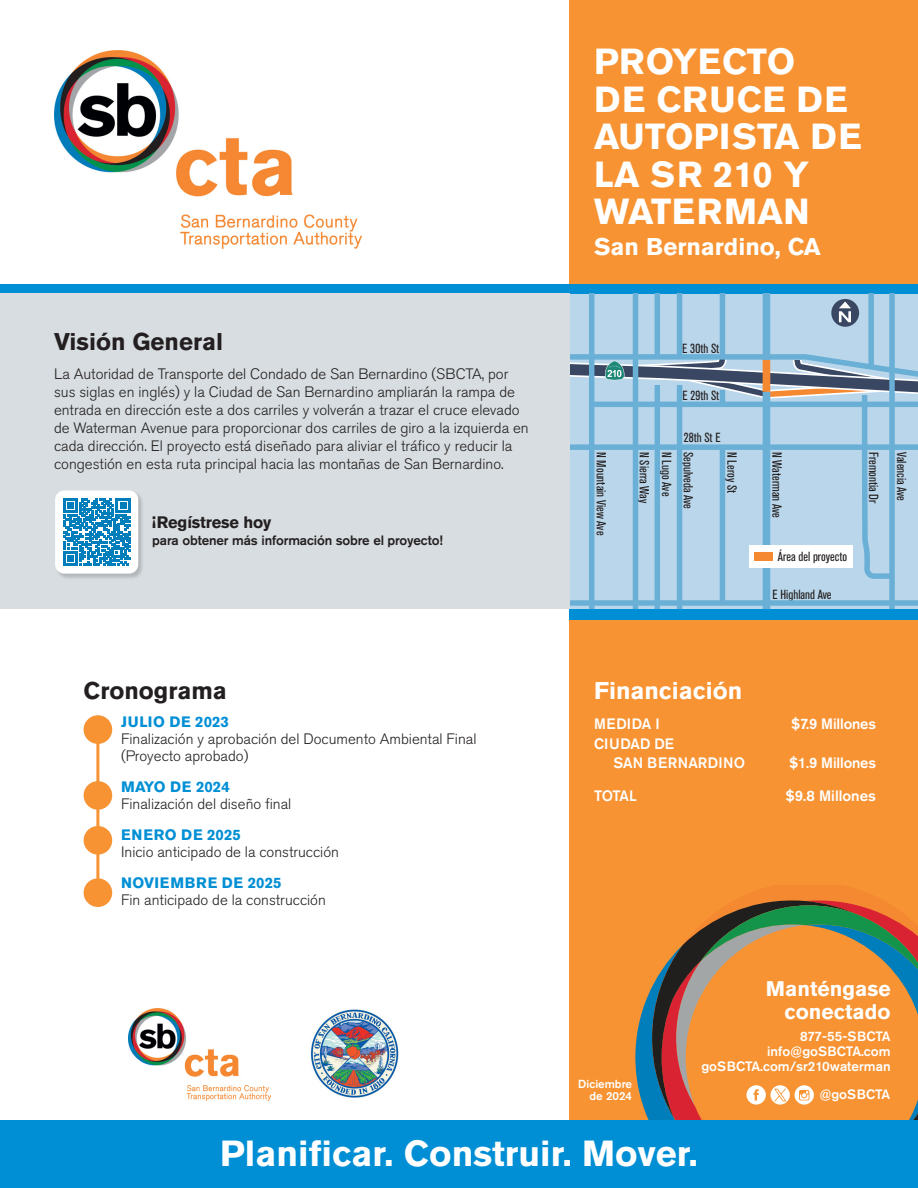
<style>
.page{position:relative;width:918px;height:1188px;background:#fff}
.page>*{position:absolute;margin:0;border:0;box-sizing:border-box;transform-origin:0 0}
.t1{font:700 36px/37.5px "Akzidenz Grotesk Pro";color:#fff}
.t2{font:700 24px "Akzidenz Grotesk Pro";color:#fff}
.t3{font:700 24px "Akzidenz Grotesk Pro";color:#231f20}
.t4{font:700 21px/22.5px "Akzidenz Grotesk Pro";color:#fff;text-align:right}
.t5{font:700 16.5px "Akzidenz Grotesk Pro";letter-spacing:-.01em;color:#231f20}
.t6{font:300 15px/18px "Akzidenz Grotesk Pro";color:#231f20}
.t7{font:500 15px/19.5px "Akzidenz Grotesk Pro";color:#fff}
.t8{font:500 13.5px "Akzidenz Grotesk Pro";color:#fff}
.t9{font:500 13.5px "Akzidenz Grotesk Pro";letter-spacing:-.01em;color:#231f20}
.t10{font:500 13.5px "Akzidenz Grotesk Pro";letter-spacing:-.02em;color:#fff}
.t11{font:condensed 13.2px "Akzidenz Grotesk Pro";color:#211d1d}
.t12{font:500 11.7px/12px "Akzidenz Grotesk Pro";color:#fff;text-align:right}
.s1{font-weight:700;color:#008fd5}
</style>
<div class="page">
<div style="left:569px;top:0;width:349px;height:1188px;background:#f79332"></div>
<div style="left:0;top:284px;width:918px;height:318px;background:#008fd5"></div>
<div style="left:569px;top:294px;width:349px;height:317px;background:#bad6eb"></div>
<div style="left:831px;top:299px;width:28px;height:28px;background:#394763;border-radius:50%"></div>
<svg style="left:839px;top:301px;width:12px;height:21px"></svg>
<div style="left:589px;top:294px;width:5px;height:317px;background:#6aafd6"></div>
<div style="left:633px;top:294px;width:5px;height:317px;background:#6aafd6"></div>
<div style="left:655px;top:294px;width:5px;height:63px;background:#6aafd6"></div>
<div style="left:655px;top:385px;width:5px;height:226px;background:#6aafd6"></div>
<div style="left:677px;top:294px;width:5px;height:63px;background:#6aafd6"></div>
<div style="left:677px;top:385px;width:5px;height:226px;background:#6aafd6"></div>
<div style="left:720px;top:294px;width:5px;height:63px;background:#6aafd6"></div>
<div style="left:720px;top:446px;width:5px;height:158px;background:#6aafd6"></div>
<div style="left:763px;top:392px;width:7px;height:219px;background:#6aafd6"></div>
<div style="left:763px;top:294px;width:7px;height:66px;background:#6aafd6"></div>
<div style="left:889px;top:294px;width:6px;height:317px;background:#6aafd6"></div>
<div style="left:868px;top:294px;width:6px;height:72px;background:#6aafd6"></div>
<svg style="left:569px;top:349px;width:349px;height:233px"></svg>
<div style="left:569px;top:444px;width:349px;height:6px;background:#6aafd6"></div>
<div style="left:569px;top:600px;width:349px;height:6px;background:#6aafd6"></div>
<div style="left:749px;top:545px;width:103px;height:23px;background:#fff"></div>
<div style="left:755px;top:552px;width:18px;height:9px;background:#f58932"></div>
<div style="left:569px;top:609px;width:349px;height:11px;background:#008fd5"></div>
<div style="left:0;top:294px;width:569px;height:315px;background:#d7dde0"></div>
<img style="left:55px;top:50px;width:307px;height:198px">
<div style="left:84px;top:715px;width:28px;height:29px;background:#f79332;border-radius:50%"></div>
<div style="left:84px;top:781px;width:28px;height:29px;background:#f79332;border-radius:50%"></div>
<div style="left:84px;top:826px;width:28px;height:29px;background:#f79332;border-radius:50%"></div>
<div style="left:84px;top:878px;width:28px;height:29px;background:#f79332;border-radius:50%"></div>
<hr style="left:96px;top:730px;width:3px;height:163px;background:#f79332">
<div style="left:0;top:1120px;width:918px;height:68px;background:#008fd5"></div>
<img style="left:129px;top:1009px;width:141px;height:91px">
<img style="left:310px;top:1009px;width:89px;height:89px">
<svg style="left:635px;top:900px;width:283px;height:220px"></svg>
<div style="left:55px;top:490px;width:89px;height:89px;background:#231f20;opacity:.2"></div>
<div style="left:55px;top:490px;width:83px;height:84px;background:#fff;border-radius:9px"></div>
<svg style="left:63px;top:499px;width:67px;height:66px"></svg>
<p class="t3" style="left:54px;top:326px;width:171px">Visión General</p>
<p class="t6" style="left:54px;top:364px;width:476px">La Autoridad de Transporte del Condado de San Bernardino (SBCTA, por sus siglas en inglés) y la Ciudad de San Bernardino ampliarán la rampa de entrada en dirección este a dos carriles y volverán a trazar el cruce elevado de Waterman Avenue para proporcionar dos carriles de giro a la izquierda en cada dirección. El proyecto está diseñado para aliviar el tráfico y reducir la congestión en esta ruta principal hacia las montañas de San Bernardino.</p>
<p class="t5" style="left:152px;top:512px;width:121px">¡Regístrese hoy</p>
<p class="t9" style="left:152px;top:531px;width:292px">para obtener más información sobre el proyecto!</p>
<p class="t3" style="left:84px;top:675px;width:145px">Cronograma</p>
<p class="t6" style="left:121px;top:713px;width:357px;line-height:17.2px"><span class="s1">JULIO DE 2023<br></span>Finalización y aprobación del Documento Ambiental Final (Proyecto aprobado)</p>
<p class="t6" style="left:121px;top:778px;width:172px;line-height:17.2px"><span class="s1">MAYO DE 2024<br></span>Finalización del diseño final</p>
<p class="t6" style="left:121px;top:826px;width:219px;line-height:17.2px"><span class="s1">ENERO DE 2025<br></span>Inicio anticipado de la construcción</p>
<p class="t6" style="left:121px;top:874px;width:206px;line-height:17.2px"><span class="s1">NOVIEMBRE DE 2025<br></span>Fin anticipado de la construcción</p>
<p class="t1" style="left:594px;top:43px;width:269px">PROYECTO<br>DE CRUCE DE<br>AUTOPISTA DE<br>LA SR 210 Y<br>WATERMAN</p>
<p class="t2" style="left:594px;top:231px;width:228px">San Bernardino, CA</p>
<p class="t11" style="left:682px;top:340px;width:38px">E 30th St</p>
<p class="t11" style="left:683px;top:387px;width:38px">E 29th St</p>
<p class="t11" style="left:684px;top:429px;width:38px">28th St E</p>
<p class="t11" style="left:610px;top:452px;width:85px;rotate:90deg">N Mountain View Ave</p>
<p class="t11" style="left:653px;top:452px;width:53px;rotate:90deg">N Sierra Way</p>
<p class="t11" style="left:675px;top:452px;width:46px;rotate:90deg">N Lugo Ave</p>
<p class="t11" style="left:697px;top:452px;width:58px;rotate:90deg">Sepulveda Ave</p>
<p class="t11" style="left:741px;top:452px;width:43px;rotate:90deg">N Leroy St</p>
<p class="t11" style="left:786px;top:452px;width:67px;rotate:90deg">N Waterman Ave</p>
<p class="t11" style="left:882px;top:452px;width:53px;rotate:90deg">Fremontia Dr</p>
<p class="t11" style="left:910px;top:452px;width:51px;rotate:90deg">Valencia Ave</p>
<p class="t11" style="left:778px;top:548px;width:71px">Área del proyecto</p>
<p class="t11" style="left:773px;top:585px;width:60px">E Highland Ave</p>
<p class="t2" style="left:594px;top:675px;width:150px">Financiación</p>
<p class="t7" style="left:594px;top:714px;width:67px">MEDIDA I</p>
<p class="t7" style="left:791px;top:714px;width:86px">$7.9 Millones</p>
<p class="t7" style="left:614px;top:733px;width:133px;text-indent:-19px">CIUDAD DE<br>SAN BERNARDINO</p>
<p class="t7" style="left:789px;top:753px;width:88px">$1.9 Millones</p>
<p class="t7" style="left:594px;top:786px;width:44px">TOTAL</p>
<p class="t7" style="left:785px;top:786px;width:92px">$9.8 Millones</p>
<p class="t4" style="left:766px;top:978px;width:126px">Manténgase conectado</p>
<p class="t10" style="left:800px;top:1027px;width:92px">877-55-SBCTA</p>
<p class="t8" style="left:767px;top:1042px;width:125px">info@goSBCTA.com</p>
<p class="t8" style="left:701px;top:1057px;width:191px">goSBCTA.com/sr210waterman</p>
<p class="t12" style="left:578px;top:1078px;width:55px">Diciembre de 2024</p>
<p class="t1" style="left:220px;top:1134px;width:479px">Planificar. Construir. Mover.</p>
<p class="t8" style="left:819px;top:1086px;width:72px">@goSBCTA</p>
</div>
